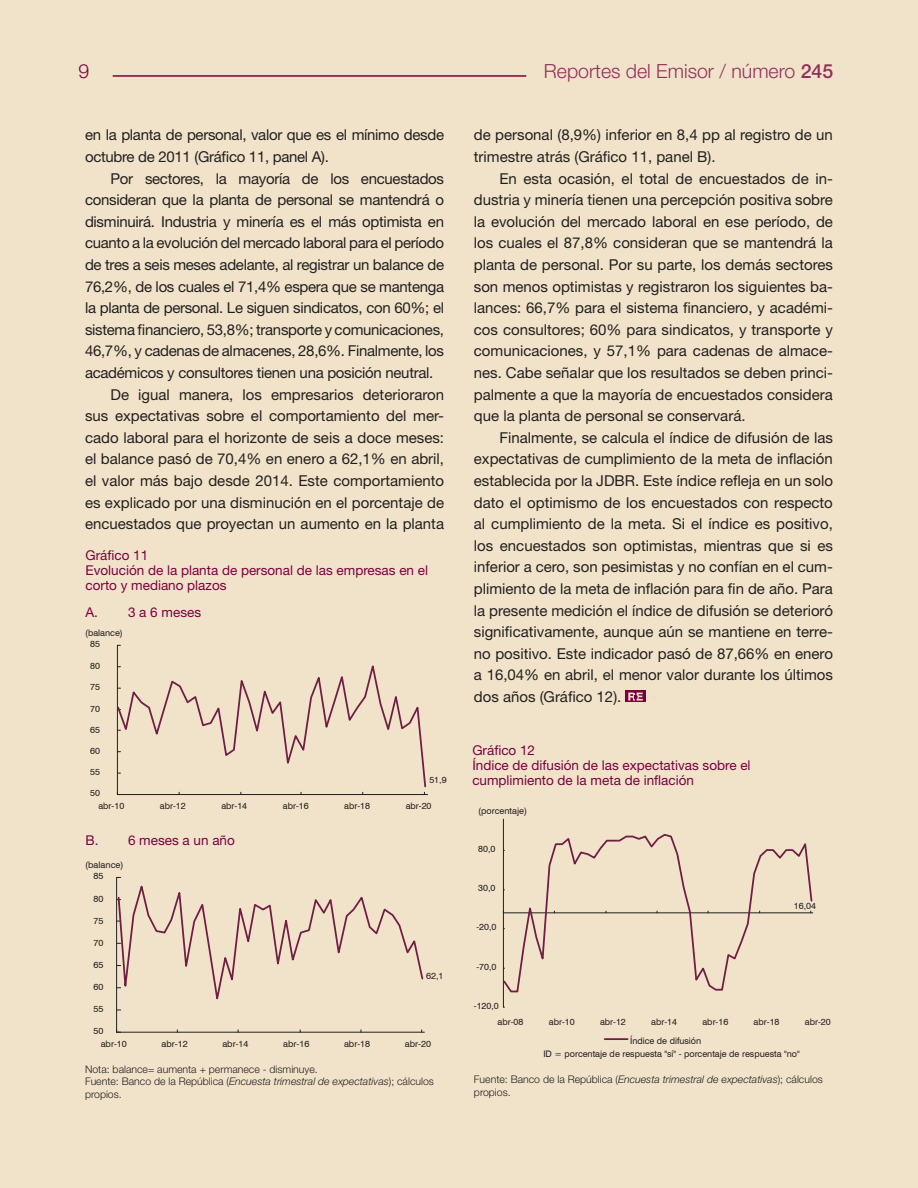
<style>
.page{position:relative;width:918px;height:1188px;background:#f1e3c9}
.page>*{position:absolute;margin:0;border:0;box-sizing:border-box;transform-origin:0 0}
.t1{font:300 19.5px "Helvetica Neue LT Std";color:#932f5c}
.t2{font:300 19.5px "Helvetica Neue LT Std";color:#7c0040}
.Cuerpo_de_texto{font:15px/21.6px "Helvetica Neue LT Std";color:#231f20;text-align:justify}
.Cuerpo_de_texto-2{font:15px/21.6px "Helvetica Neue LT Std";letter-spacing:-.02em;color:#231f20}
.Gráfico_título{font:13.5px/15px "Helvetica Neue LT Std";color:#7c0040}
.Fuente_gráficos_cuad{font:300 10.5px/12.6px "Helvetica Neue LT Std";color:#231f20}
.t3{font:9px/12.8px "Swiss 721 BT";color:#231f20}
.s1{font-weight:500}
.s2{font-style:italic}
</style>
<div class="page">
<hr style="left:113px;top:75px;width:413px;height:2px;background:#7c0040">
<hr style="left:605px;top:1038px;width:23px;height:2px;background:#701e45">
<hr style="left:503px;top:819px;width:1px;height:188px;background:#231f20">
<svg style="left:502px;top:833px;width:311px;height:160px"></svg>
<hr style="left:117px;top:645px;width:1px;height:150px;background:#231f20">
<hr style="left:117px;top:794px;width:311px;height:1px;background:#231f20">
<svg style="left:116px;top:658px;width:311px;height:137px"></svg>
<hr style="left:116px;top:877px;width:1px;height:155px;background:#231f20">
<hr style="left:117px;top:1032px;width:307px;height:1px;background:#231f20">
<svg style="left:117px;top:877px;width:307px;height:134px"></svg>
<svg style="left:625px;top:691px;width:20px;height:11px"></svg>
<svg style="left:628px;top:693px;width:15px;height:8px"></svg>
<h1 class="t2" style="left:78px;top:59px;width:12px">9</h1>
<h1 class="t1" style="left:544px;top:59px;width:291px">Reportes del Emisor / número <span class="s1">245</span></h1>
<p class="Cuerpo_de_texto-2" style="left:85px;top:124px;width:361px">en la planta de personal, valor que es el mínimo desde octubre de 2011 (Gráfico 11, panel A).</p>
<p class="Cuerpo_de_texto" style="left:85px;top:167px;width:361px;text-indent:26px">Por sectores, la mayoría de los encuestados consideran que la planta de personal se mantendrá o disminuirá. Industria y minería es el más optimista en cuanto a la evolución del mercado laboral para el período de tres a seis meses adelante, al registrar un balance de 76,2%, de los cuales el 71,4% espera que se mantenga la planta de personal. Le siguen sindicatos, con 60%; el sistema financiero, 53,8%; transporte y comunicaciones, 46,7%, y cadenas de almacenes, 28,6%. Finalmente, los académicos y consultores tienen una posición neutral.</p>
<p class="Cuerpo_de_texto" style="left:85px;top:383px;width:361px;text-indent:26px">De igual manera, los empresarios deterioraron sus expectativas sobre el comportamiento del mer&shy;cado laboral para el horizonte de seis a doce meses: el balance pasó de 70,4% en enero a 62,1% en abril, el valor más bajo desde 2014. Este comportamiento es explicado por una disminución en el porcentaje de encuestados que proyectan un aumento en la planta</p>
<p class="Gráfico_título" style="left:86px;top:548px;width:64px">Gráfico 11</p>
<p class="Gráfico_título" style="left:86px;top:563px;width:344px">Evolución de la planta de personal de las empresas en el corto y mediano plazos</p>
<p class="Gráfico_título" style="left:86px;top:604px;width:117px">A. 3 a 6 meses</p>
<p class="t3" style="left:85px;top:626px;width:39px">(balance)</p>
<p class="t3" style="left:90px;top:638px;width:11px">85</p>
<p class="t3" style="left:90px;top:659px;width:11px">80</p>
<p class="t3" style="left:90px;top:680px;width:11px">75</p>
<p class="t3" style="left:90px;top:702px;width:11px">70</p>
<p class="t3" style="left:90px;top:723px;width:11px">65</p>
<p class="t3" style="left:90px;top:745px;width:11px">60</p>
<p class="t3" style="left:90px;top:765px;width:11px">55</p>
<p class="t3" style="left:90px;top:787px;width:11px">50</p>
<p class="t3" style="left:429px;top:774px;width:19px">51,9</p>
<p class="t3" style="left:98px;top:799px;width:27px">abr-10</p>
<p class="t3" style="left:160px;top:799px;width:27px">abr-12</p>
<p class="t3" style="left:221px;top:799px;width:27px">abr-14</p>
<p class="t3" style="left:283px;top:799px;width:27px">abr-16</p>
<p class="t3" style="left:344px;top:799px;width:27px">abr-18</p>
<p class="t3" style="left:406px;top:799px;width:27px">abr-20</p>
<p class="Gráfico_título" style="left:86px;top:833px;width:151px">B. 6 meses a un año</p>
<p class="t3" style="left:85px;top:858px;width:40px">(balance)</p>
<p class="t3" style="left:93px;top:870px;width:11px">85</p>
<p class="t3" style="left:93px;top:892px;width:11px">80</p>
<p class="t3" style="left:93px;top:914px;width:11px">75</p>
<p class="t3" style="left:93px;top:936px;width:11px">70</p>
<p class="t3" style="left:93px;top:958px;width:11px">65</p>
<p class="t3" style="left:93px;top:980px;width:11px">60</p>
<p class="t3" style="left:93px;top:1002px;width:11px">55</p>
<p class="t3" style="left:93px;top:1025px;width:11px">50</p>
<p class="t3" style="left:426px;top:969px;width:19px">62,1</p>
<p class="t3" style="left:101px;top:1037px;width:28px">abr-10</p>
<p class="t3" style="left:162px;top:1037px;width:28px">abr-12</p>
<p class="t3" style="left:222px;top:1037px;width:28px">abr-14</p>
<p class="t3" style="left:283px;top:1037px;width:28px">abr-16</p>
<p class="t3" style="left:344px;top:1037px;width:28px">abr-18</p>
<p class="t3" style="left:405px;top:1037px;width:28px">abr-20</p>
<p class="Fuente_gráficos_cuad" style="left:85px;top:1062px;width:234px">Nota: balance= aumenta + permanece - disminuye.</p>
<p class="Fuente_gráficos_cuad" style="left:85px;top:1075px;width:350px">Fuente: Banco de la República (<span class="s2">Encuesta trimestral de expectativas</span>); cálculos propios.</p>
<p class="Cuerpo_de_texto" style="left:474px;top:124px;width:361px">de personal (8,9%) inferior en 8,4 pp al registro de un trimestre atrás (Gráfico 11, panel B).</p>
<p class="Cuerpo_de_texto" style="left:474px;top:167px;width:361px;text-indent:26px">En esta ocasión, el total de encuestados de in&shy;dustria y minería tienen una percepción positiva sobre la evolución del mercado laboral en ese período, de los cuales el 87,8% consideran que se mantendrá la planta de personal. Por su parte, los demás sectores son menos optimistas y registraron los siguientes ba&shy;lances: 66,7% para el sistema financiero, y académi&shy;cos consultores; 60% para sindicatos, y transporte y comunicaciones, y 57,1% para cadenas de almace&shy;nes. Cabe señalar que los resultados se deben princi&shy;palmente a que la mayoría de encuestados considera que la planta de personal se conservará.</p>
<p class="Cuerpo_de_texto" style="left:474px;top:426px;width:361px;text-indent:26px">Finalmente, se calcula el índice de difusión de las expectativas de cumplimiento de la meta de inflación establecida por la JDBR. Este índice refleja en un solo dato el optimismo de los encuestados con respecto al cumplimiento de la meta. Si el índice es positivo, los encuestados son optimistas, mientras que si es inferior a cero, son pesimistas y no confían en el cum&shy;plimiento de la meta de inflación para fin de año. Para la presente medición el índice de difusión se deterioró significativamente, aunque aún se mantiene en terre&shy;no positivo. Este indicador pasó de 87,66% en enero a 16,04% en abril, el menor valor durante los últimos dos años (Gráfico 12).</p>
<p class="Gráfico_título" style="left:472px;top:742px;width:64px">Gráfico 12</p>
<p class="Gráfico_título" style="left:472px;top:757px;width:280px">Índice de difusión de las expectativas sobre el cumplimiento de la meta de inflación</p>
<p class="t3" style="left:478px;top:804px;width:50px">(porcentaje)</p>
<p class="t3" style="left:478px;top:842px;width:19px">80,0</p>
<p class="t3" style="left:478px;top:882px;width:19px">30,0</p>
<p class="t3" style="left:477px;top:921px;width:22px">-20,0</p>
<p class="t3" style="left:477px;top:960px;width:22px">-70,0</p>
<p class="t3" style="left:474px;top:999px;width:27px">-120,0</p>
<p class="t3" style="left:794px;top:899px;width:24px">16,04</p>
<p class="t3" style="left:498px;top:1015px;width:27px">abr-08</p>
<p class="t3" style="left:549px;top:1015px;width:27px">abr-10</p>
<p class="t3" style="left:600px;top:1015px;width:27px">abr-12</p>
<p class="t3" style="left:651px;top:1015px;width:27px">abr-14</p>
<p class="t3" style="left:702px;top:1015px;width:27px">abr-16</p>
<p class="t3" style="left:754px;top:1015px;width:27px">abr-18</p>
<p class="t3" style="left:805px;top:1015px;width:27px">abr-20</p>
<p class="t3" style="left:543px;top:1035px;width:258px;text-indent:87px">Índice de difusión<br>ID = porcentaje de respuesta "sí" - porcentaje de respuesta "no"</p>
<p class="Fuente_gráficos_cuad" style="left:474px;top:1073px;width:350px">Fuente: Banco de la República (<span class="s2">Encuesta trimestral de expectativas</span>); cálculos propios.</p>
</div>
